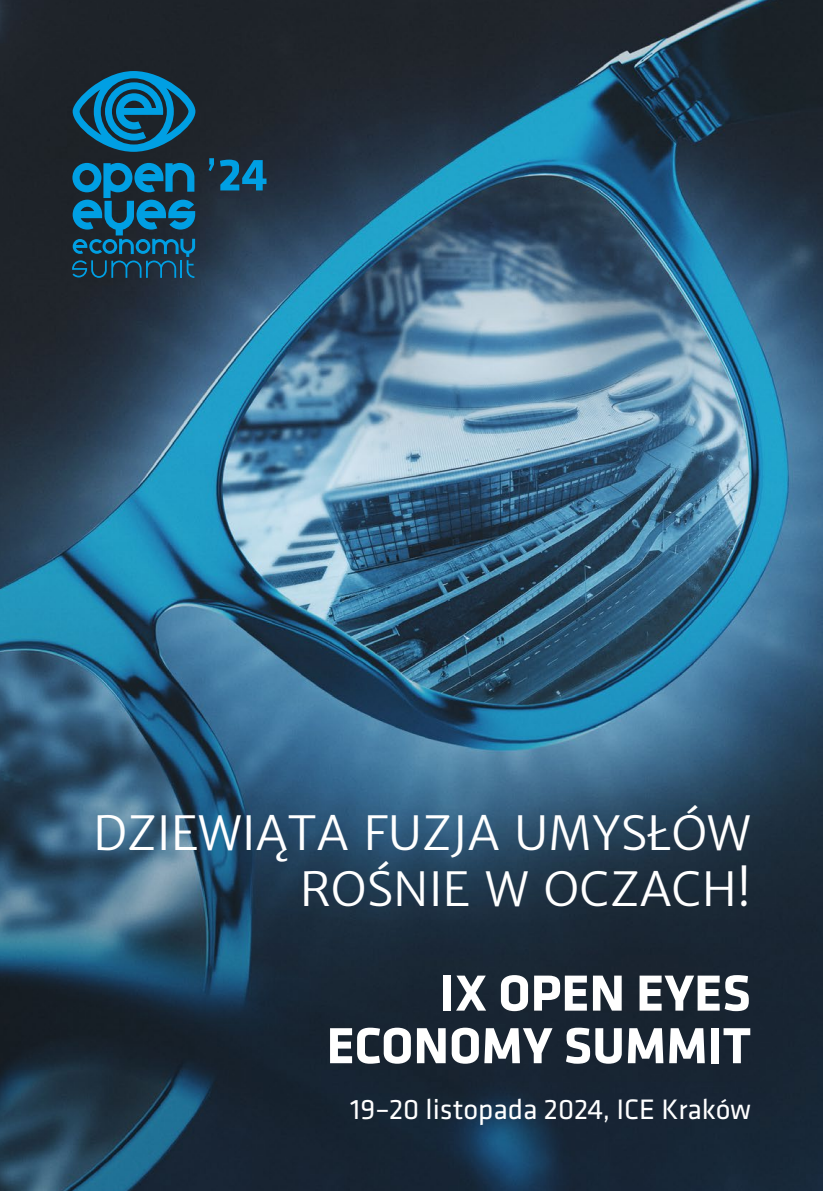
<style>
.page{position:relative;width:823px;height:1191px;background:#fff}
.page>*{position:absolute;margin:0;border:0;box-sizing:border-box;transform-origin:0 0}
.t1{font:700 52.6px/52.6px "Klavika";color:#fff;text-align:right}
.t2{font:46.8px/56px "Merriweather Sans";color:#fff;text-align:right}
.t3{font:29.2px "Klavika";color:#fff}
</style>
<div class="page">
<img style="left:0;top:0;width:822px;height:1191px">
<svg style="left:220px;top:160px;width:46px;height:30px"></svg>
<svg style="left:72px;top:163px;width:123px;height:115px;background:#135574"></svg>
<svg style="left:208px;top:158px;width:6px;height:13px"></svg>
<svg style="left:73px;top:71px;width:122px;height:81px;background:#0f5d7f"></svg>
<p class="t2" style="left:93px;top:806px;width:659px">DZIEWIĄTA FUZJA UMYSŁÓW<br>ROŚNIE W OCZACH!</p>
<p class="t1" style="left:326px;top:967px;width:425px">IX OPEN EYES<br>ECONOMY SUMMIT</p>
<p class="t3" style="left:350px;top:1093px;width:402px">19–20 listopada 2024, ICE Kraków</p>
</div>
